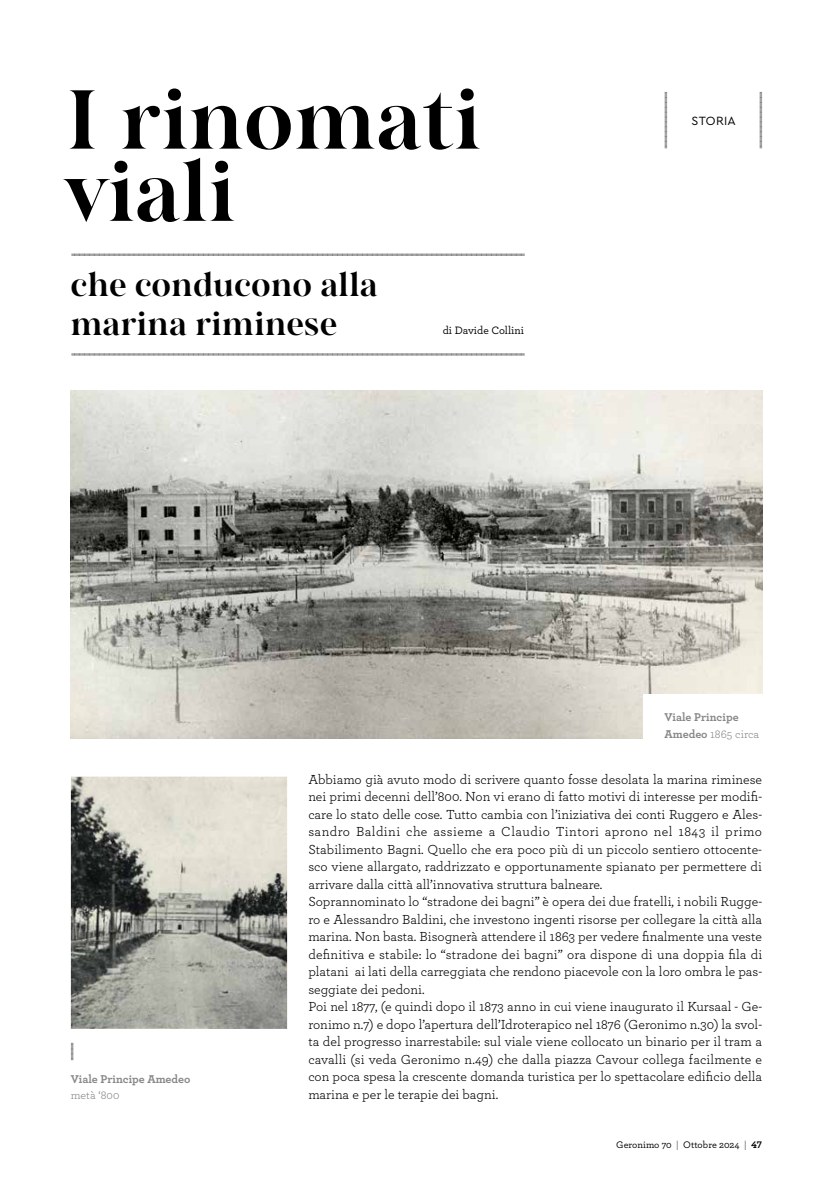
<style>
.page{position:relative;width:833px;height:1188px;background:#fff}
.page>*{position:absolute;margin:0;border:0;box-sizing:border-box;transform-origin:0 0}
.t1{font:83.25px/72.1px "Salina Trial Medium";color:#000}
.t2{font:32.62px/38.5px "Salina Trial Medium";color:#000}
.t3{font:13.75px/17.5px "Archer";color:#000}
.t4{font:12.5px "Cera";letter-spacing:.02em;color:#000}
.t5{font:700 11.88px/16.2px "Archer";color:#878787}
.t6{font:11.88px "Archer";color:#878787}
.t7{font:500 11.25px "Archer";color:#000}
.t8{font:500 10px "Archer";color:#000}
.s1{font-weight:400}
.s2{font-weight:300}
.s3{font-weight:700}
</style>
<div class="page">
<svg style="left:72px;top:253px;width:452px;height:3px"></svg>
<svg style="left:72px;top:353px;width:452px;height:3px"></svg>
<svg style="left:71px;top:1042px;width:2px;height:18px"></svg>
<svg style="left:664px;top:92px;width:3px;height:56px"></svg>
<svg style="left:759px;top:92px;width:3px;height:56px"></svg>
<img style="left:71px;top:776px;width:216px;height:252px">
<img style="left:71px;top:390px;width:691px;height:348px">
<div style="left:643px;top:694px;width:131px;height:69px;background:#fff"></div>
<h1 class="t1" style="left:66px;top:83px;width:417px">I rinomati viali</h1>
<h2 class="t2" style="left:70px;top:265px;width:309px">che conducono alla marina riminese</h2>
<p class="t7" style="left:443px;top:322px;width:83px">di Davide Collini</p>
<p class="t4" style="left:691px;top:112px;width:46px">STORIA</p>
<p class="t5" style="left:664px;top:708px;width:96px">Viale Principe<br>Amedeo <span class="s1">1865 circa</span></p>
<p class="t5" style="left:71px;top:1069px;width:121px">Viale Principe Amedeo</p>
<p class="t6" style="left:71px;top:1086px;width:50px">metà ‘800</p>
<p class="t3" style="left:308px;top:769px;width:455px">Abbiamo già avuto modo di scrivere quanto fosse desolata la marina riminese nei primi decenni dell’800. Non vi erano di fatto motivi di interesse per modifi&shy;care lo stato delle cose. Tutto cambia con l’iniziativa dei conti Ruggero e Ales&shy;sandro Baldini che assieme a Claudio Tintori aprono nel 1843 il primo Stabilimento Bagni. Quello che era poco più di un piccolo sentiero ottocente&shy;sco viene allargato, raddrizzato e opportunamente spianato per permettere di arrivare dalla città all’innovativa struttura balneare.<br>Soprannominato lo “stradone dei bagni” è opera dei due fratelli, i nobili Rugge&shy;ro e Alessandro Baldini, che investono ingenti risorse per collegare la città alla marina. Non basta. Bisognerà attendere il 1863 per vedere finalmente una veste definitiva e stabile: lo “stradone dei bagni” ora dispone di una doppia fila di platani ai lati della carreggiata che rendono piacevole con la loro ombra le pas&shy;seggiate dei pedoni.<br>Poi nel 1877, (e quindi dopo il 1873 anno in cui viene inaugurato il Kursaal - Ge&shy;ronimo n.7) e dopo l’apertura dell’Idroterapico nel 1876 (Geronimo n.30) la svol&shy;ta del progresso inarrestabile: sul viale viene collocato un binario per il tram a cavalli (si veda Geronimo n.49) che dalla piazza Cavour collega facilmente e con poca spesa la crescente domanda turistica per lo spettacolare edificio della marina e per le terapie dei bagni.</p>
<p class="t8" style="left:616px;top:1136px;width:147px">Geronimo 70 <span class="s2">|</span> Ottobre 2024 <span class="s2">|</span> <span class="s3">47</span></p>
</div>
